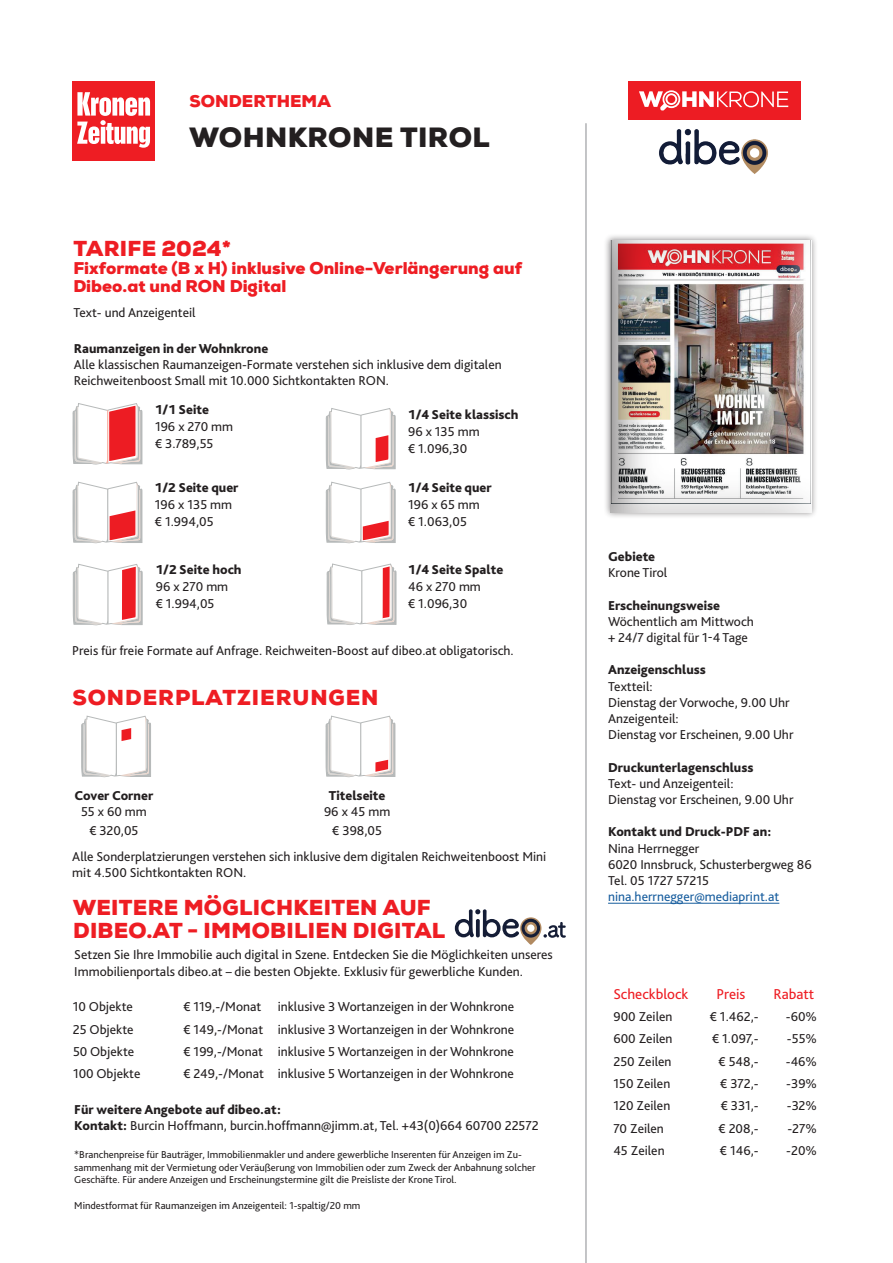
<style>
.page{position:relative;width:893px;height:1263px;background:#fff}
.page>*{position:absolute;margin:0;border:0;box-sizing:border-box;transform-origin:0 0}
.t1{font:900 27px "Nexa";letter-spacing:.015em;color:#231f20}
.t2{font:900 21px/22.5px "Nexa";letter-spacing:.015em;color:#ee1d23}
.t3{font:900 21px "Nexa";letter-spacing:.045em;color:#ee1d23}
.t4{font:900 16.5px/18px "Nexa";color:#ee1d23}
.t5{font:15px "Bliss Pro";color:#ee1d23}
.t6{font:13.5px/16.2px "Bliss Pro";color:#231f20}
.t7{font:800 13.5px "Bliss Pro";color:#231f20}
.t8{font:13.5px "Bliss Pro";color:#175d9e}
.t9{font:10.5px/12.6px "Bliss Pro";color:#231f20}
.s1{font-weight:800}
</style>
<div class="page">
<div style="left:603px;top:234px;width:215px;height:285px;background:#231f20;opacity:.5"></div>
<div style="left:608px;top:238px;width:204px;height:274px;background:#231f20;opacity:.75"></div>
<hr style="left:608px;top:903px;width:171px;height:1px;background:#175d9e">
<svg style="left:73px;top:564px;width:70px;height:61px"></svg>
<svg style="left:326px;top:564px;width:70px;height:61px"></svg>
<svg style="left:72px;top:482px;width:70px;height:61px"></svg>
<svg style="left:326px;top:408px;width:70px;height:62px"></svg>
<svg style="left:72px;top:403px;width:70px;height:62px"></svg>
<svg style="left:326px;top:482px;width:70px;height:61px"></svg>
<svg style="left:325px;top:716px;width:70px;height:61px"></svg>
<div style="left:72px;top:81px;width:83px;height:80px;background:#ee1d23"></div>
<svg style="left:77px;top:92px;width:73px;height:56px"></svg>
<svg style="left:81px;top:716px;width:70px;height:61px"></svg>
<hr style="left:586px;top:124px;width:1px;height:1139px;background:#8a8c8f">
<div style="left:628px;top:81px;width:173px;height:38px;background:#ed1c23"></div>
<svg style="left:682px;top:91px;width:106px;height:16px"></svg>
<div style="left:662px;top:90px;width:18px;height:18px;border:4px solid #fff;border-radius:50%"></div>
<svg style="left:639px;top:91px;width:30px;height:20px"></svg>
<div style="left:664px;top:92px;width:14px;height:14px;border:1px solid #ed1c23;border-radius:50%"></div>
<div style="left:667px;top:95px;width:8px;height:8px;background:#ed1c23;border-radius:50%"></div>
<img style="left:659px;top:129px;width:109px;height:45px">
<svg style="left:455px;top:909px;width:111px;height:36px"></svg>
<p class="t4" style="left:189px;top:92px;width:143px">SONDERTHEMA</p>
<h1 class="t1" style="left:189px;top:119px;width:302px">WOHNKRONE TIROL</h1>
<h2 class="t2" style="left:73px;top:237px;width:159px">TARIFE 2024*</h2>
<p class="t4" style="left:73px;top:259px;width:450px">Fixformate (B x H) inklusive Online-Verlängerung auf<br>Dibeo.at und RON Digital</p>
<p class="t6" style="left:73px;top:304px;width:124px">Text- und Anzeigenteil</p>
<p class="t7" style="left:74px;top:340px;width:196px">Raumanzeigen in der Wohnkrone</p>
<p class="t6" style="left:74px;top:356px;width:429px">Alle klassischen Raumanzeigen-Formate verstehen sich inklusive dem digitalen<br>Reichweitenboost Small mit 10.000 Sichtkontakten RON.</p>
<p class="t7" style="left:155px;top:401px;width:55px">1/1 Seite</p>
<p class="t6" style="left:155px;top:418px;width:80px;line-height:17px">196 x 270 mm € 3.789,55</p>
<p class="t7" style="left:155px;top:479px;width:85px">1/2 Seite quer</p>
<p class="t6" style="left:155px;top:496px;width:79px;line-height:17px">196 x 135 mm € 1.994,05</p>
<p class="t7" style="left:156px;top:561px;width:87px">1/2 Seite hoch</p>
<p class="t6" style="left:156px;top:578px;width:74px;line-height:17px">96 x 270 mm € 1.994,05</p>
<p class="t7" style="left:408px;top:406px;width:112px">1/4 Seite klassisch</p>
<p class="t6" style="left:408px;top:422px;width:73px;line-height:17px">96 x 135 mm € 1.096,30</p>
<p class="t7" style="left:408px;top:479px;width:85px">1/4 Seite quer</p>
<p class="t6" style="left:408px;top:496px;width:73px;line-height:17px">196 x 65 mm € 1.063,05</p>
<p class="t7" style="left:408px;top:561px;width:97px">1/4 Seite Spalte</p>
<p class="t6" style="left:408px;top:578px;width:74px;line-height:17px">46 x 270 mm € 1.096,30</p>
<p class="t6" style="left:72px;top:643px;width:443px">Preis für freie Formate auf Anfrage. Reichweiten-Boost auf dibeo.at obligatorisch.</p>
<h2 class="t3" style="left:72px;top:683px;width:308px">SONDERPLATZIERUNGEN</h2>
<p class="t7" style="left:74px;top:787px;width:80px">Cover Corner</p>
<p class="t6" style="left:81px;top:803px;width:67px">55 x 60 mm</p>
<p class="t7" style="left:329px;top:787px;width:58px">Titelseite</p>
<p class="t6" style="left:324px;top:803px;width:68px">96 x 45 mm</p>
<p class="t6" style="left:89px;top:822px;width:51px">€ 320,05</p>
<p class="t6" style="left:332px;top:822px;width:51px">€ 398,05</p>
<p class="t6" style="left:72px;top:848px;width:476px">Alle Sonderplatzierungen verstehen sich inklusive dem digitalen Reichweitenboost Mini mit 4.500 Sichtkontakten RON.</p>
<h2 class="t2" style="left:73px;top:897px;width:374px">WEITERE MÖGLICHKEITEN AUF<br>DIBEO.AT - IMMOBILIEN DIGITAL</h2>
<p class="t6" style="left:74px;top:947px;width:480px">Setzen Sie Ihre Immobilie auch digital in Szene. Entdecken Sie die Möglichkeiten unseres<br>Immobilienportals dibeo.at – die besten Objekte. Exklusiv für gewerbliche Kunden.</p>
<p class="t6" style="left:73px;top:999px;width:62px">10 Objekte</p>
<p class="t6" style="left:183px;top:999px;width:332px">€ 119,-/Monat inklusive 3 Wortanzeigen in der Wohnkrone</p>
<p class="t6" style="left:73px;top:1021px;width:62px">25 Objekte</p>
<p class="t6" style="left:183px;top:1021px;width:332px">€ 149,-/Monat inklusive 3 Wortanzeigen in der Wohnkrone</p>
<p class="t6" style="left:73px;top:1043px;width:63px">50 Objekte</p>
<p class="t6" style="left:183px;top:1043px;width:332px">€ 199,-/Monat inklusive 5 Wortanzeigen in der Wohnkrone</p>
<p class="t6" style="left:73px;top:1065px;width:69px">100 Objekte</p>
<p class="t6" style="left:183px;top:1065px;width:332px">€ 249,-/Monat inklusive 5 Wortanzeigen in der Wohnkrone</p>
<p class="t6" style="left:74px;top:1101px;width:466px"><span class="s1">Für weitere Angebote auf dibeo.at:<br>Kontakt:</span> Burcin Hoffmann, burcin.hoffmann@jimm.at, Tel. +43(0)664 60700 22572</p>
<p class="t9" style="left:74px;top:1148px;width:463px">*Branchenpreise für Bauträger, Immobilienmakler und andere gewerbliche Inserenten für Anzeigen im Zu&shy;sammenhang mit der Vermietung oder Veräußerung von Immobilien oder zum Zweck der Anbahnung solcher<br>Geschäfte. Für andere Anzeigen und Erscheinungstermine gilt die Preisliste der Krone Tirol.</p>
<p class="t9" style="left:74px;top:1199px;width:288px">Mindestformat für Raumanzeigen im Anzeigenteil: 1-spaltig/20 mm</p>
<p class="t7" style="left:608px;top:548px;width:49px">Gebiete</p>
<p class="t6" style="left:608px;top:564px;width:61px">Krone Tirol</p>
<p class="t7" style="left:608px;top:597px;width:113px">Erscheinungsweise</p>
<p class="t6" style="left:608px;top:613px;width:147px">Wöchentlich am Mittwoch + 24/7 digital für 1-4 Tage</p>
<p class="t7" style="left:608px;top:661px;width:99px">Anzeigenschluss</p>
<p class="t6" style="left:608px;top:678px;width:187px">Textteil:<br>Dienstag der Vorwoche, 9.00 Uhr<br>Anzeigenteil:<br>Dienstag vor Erscheinen, 9.00 Uhr</p>
<p class="t7" style="left:608px;top:759px;width:147px">Druckunterlagenschluss</p>
<p class="t6" style="left:608px;top:775px;width:187px">Text- und Anzeigenteil:<br>Dienstag vor Erscheinen, 9.00 Uhr</p>
<p class="t7" style="left:608px;top:823px;width:165px">Kontakt und Druck-PDF an:</p>
<p class="t6" style="left:608px;top:840px;width:205px">Nina Herrnegger<br>6020 Innsbruck, Schusterbergweg 86<br>Tel. 05 1727 57215</p>
<p class="t8" style="left:608px;top:888px;width:173px">nina.herrnegger@mediaprint.at</p>
<p class="t5" style="left:613px;top:985px;width:76px">Scheckblock</p>
<p class="t5" style="left:716px;top:985px;width:30px">Preis</p>
<p class="t5" style="left:773px;top:985px;width:42px">Rabatt</p>
<p class="t6" style="left:613px;top:1008px;width:61px">900 Zeilen</p>
<p class="t6" style="left:710px;top:1008px;width:50px">€ 1.462,-</p>
<p class="t6" style="left:786px;top:1008px;width:33px">-60%</p>
<p class="t6" style="left:613px;top:1031px;width:61px">600 Zeilen</p>
<p class="t6" style="left:712px;top:1031px;width:48px">€ 1.097,-</p>
<p class="t6" style="left:787px;top:1031px;width:32px">-55%</p>
<p class="t6" style="left:613px;top:1053px;width:60px">250 Zeilen</p>
<p class="t6" style="left:718px;top:1053px;width:42px">€ 548,-</p>
<p class="t6" style="left:786px;top:1053px;width:33px">-46%</p>
<p class="t6" style="left:613px;top:1075px;width:58px">150 Zeilen</p>
<p class="t6" style="left:720px;top:1075px;width:40px">€ 372,-</p>
<p class="t6" style="left:786px;top:1075px;width:32px">-39%</p>
<p class="t6" style="left:613px;top:1098px;width:58px">120 Zeilen</p>
<p class="t6" style="left:721px;top:1098px;width:39px">€ 331,-</p>
<p class="t6" style="left:787px;top:1098px;width:32px">-32%</p>
<p class="t6" style="left:613px;top:1120px;width:52px">70 Zeilen</p>
<p class="t6" style="left:718px;top:1120px;width:42px">€ 208,-</p>
<p class="t6" style="left:787px;top:1120px;width:31px">-27%</p>
<p class="t6" style="left:613px;top:1142px;width:53px">45 Zeilen</p>
<p class="t6" style="left:720px;top:1142px;width:40px">€ 146,-</p>
<p class="t6" style="left:786px;top:1142px;width:32px">-20%</p>
</div>
